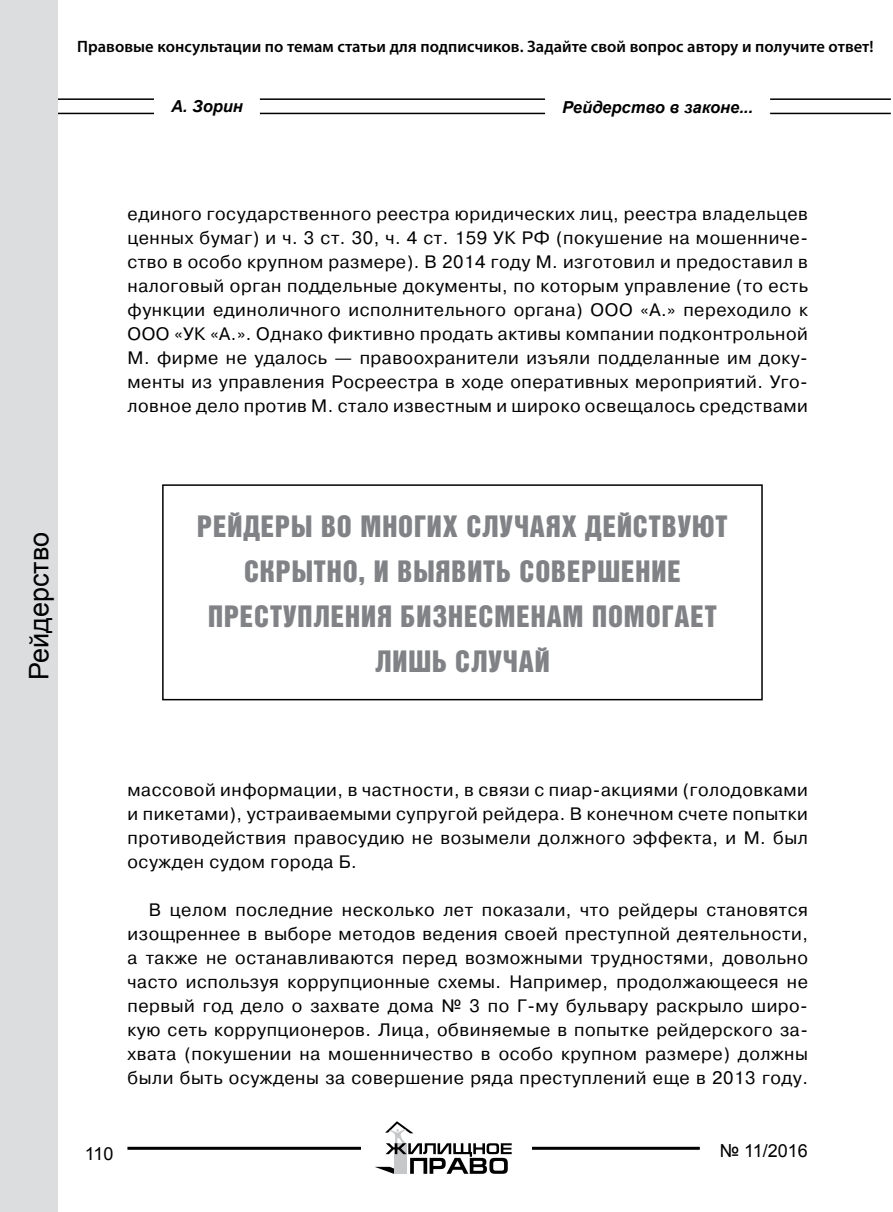
<style>
.page{position:relative;width:893px;height:1212px;background:#fff}
.page>*{position:absolute;margin:0;border:0;box-sizing:border-box;transform-origin:0 0}
.t1{font:30px/45px "Bastion Kontrast Alt C";letter-spacing:.03em;color:#808285;text-align:center}
.t2{font:27px "Arial";color:#000}
.t3{font:18px/24px "Pragmatica";letter-spacing:.03em;color:#000;text-align:justify}
.t4{font:18px "Arial";color:#000}
.t5{font:600 16.5px "Myriad Pro";letter-spacing:.005em;color:#000}
.t6{font:italic 700 16.5px "Arial";color:#000}
</style>
<div class="page">
<hr style="left:34px;top:98px;width:857px;height:2px;background:#000">
<hr style="left:34px;top:113px;width:857px;height:1px;background:#000">
<div style="left:0;top:0;width:58px;height:1212px;background:#dcddde"></div>
<div style="left:154px;top:95px;width:106px;height:23px;background:#fff"></div>
<div style="left:545px;top:96px;width:225px;height:22px;background:#fff"></div>
<hr style="left:127px;top:1147px;width:573px;height:3px;background:#000">
<div style="left:361px;top:1108px;width:170px;height:85px;background:#fff"></div>
<svg style="left:375px;top:1121px;width:137px;height:53px"></svg>
<div style="left:162px;top:484px;width:601px;height:216px;border:2px solid #000"></div>
<p class="t5" style="left:77px;top:36px;width:798px">Правовые консультации по темам статьи для подписчиков. Задайте свой вопрос автору и получите ответ!</p>
<p class="t6" style="left:171px;top:96px;width:73px">А. Зорин</p>
<p class="t6" style="left:562px;top:96px;width:193px">Рейдерство в законе...</p>
<p class="t3" style="left:128px;top:203px;width:682px">единого государственного реестра юридических лиц, реестра владельцев ценных бумаг) и ч. 3 ст. 30, ч. 4 ст. 159 УК РФ (покушение на мошенниче&shy;ство в особо крупном размере). В 2014 году М. изготовил и предоставил в налоговый орган поддельные документы, по которым управление (то есть функции единоличного исполнительного органа) ООО «А.» переходило к ООО «УК «А.». Однако фиктивно продать активы компании подконтрольной М. фирме не удалось — правоохранители изъяли подделанные им доку&shy;менты из управления Росреестра в ходе оперативных мероприятий. Уго&shy;ловное дело против М. стало известным и широко освещалось средствами</p>
<h2 class="t2" style="left:21px;top:680px;width:149px;rotate:-90deg">Рейдерство</h2>
<h1 class="t1" style="left:197px;top:504px;width:532px">рейдеры во многих случаях действуют скрытно, и выявить совершение преступления бизнесменам помогает лишь случай</h1>
<p class="t3" style="left:128px;top:779px;width:682px">массовой информации, в частности, в связи с пиар-акциями (голодовками и пикетами), устраиваемыми супругой рейдера. В конечном счете попытки противодействия правосудию не возымели должного эффекта, и М. был осужден судом города Б.</p>
<p class="t3" style="left:128px;top:899px;width:682px;text-indent:21px">В целом последние несколько лет показали, что рейдеры становятся изощреннее в выборе методов ведения своей преступной деятельности, а также не останавливаются перед возможными трудностями, довольно часто используя коррупционные схемы. Например, продолжающееся не первый год дело о захвате дома № 3 по Г-му бульвару раскрыло широ&shy;кую сеть коррупционеров. Лица, обвиняемые в попытке рейдерского за&shy;хвата (покушении на мошенничество в особо крупном размере) должны были быть осуждены за совершение ряда преступлений еще в 2013 году.</p>
<p class="t4" style="left:85px;top:1142px;width:30px">110</p>
<p class="t4" style="left:720px;top:1138px;width:90px">№ 11/2016</p>
</div>
